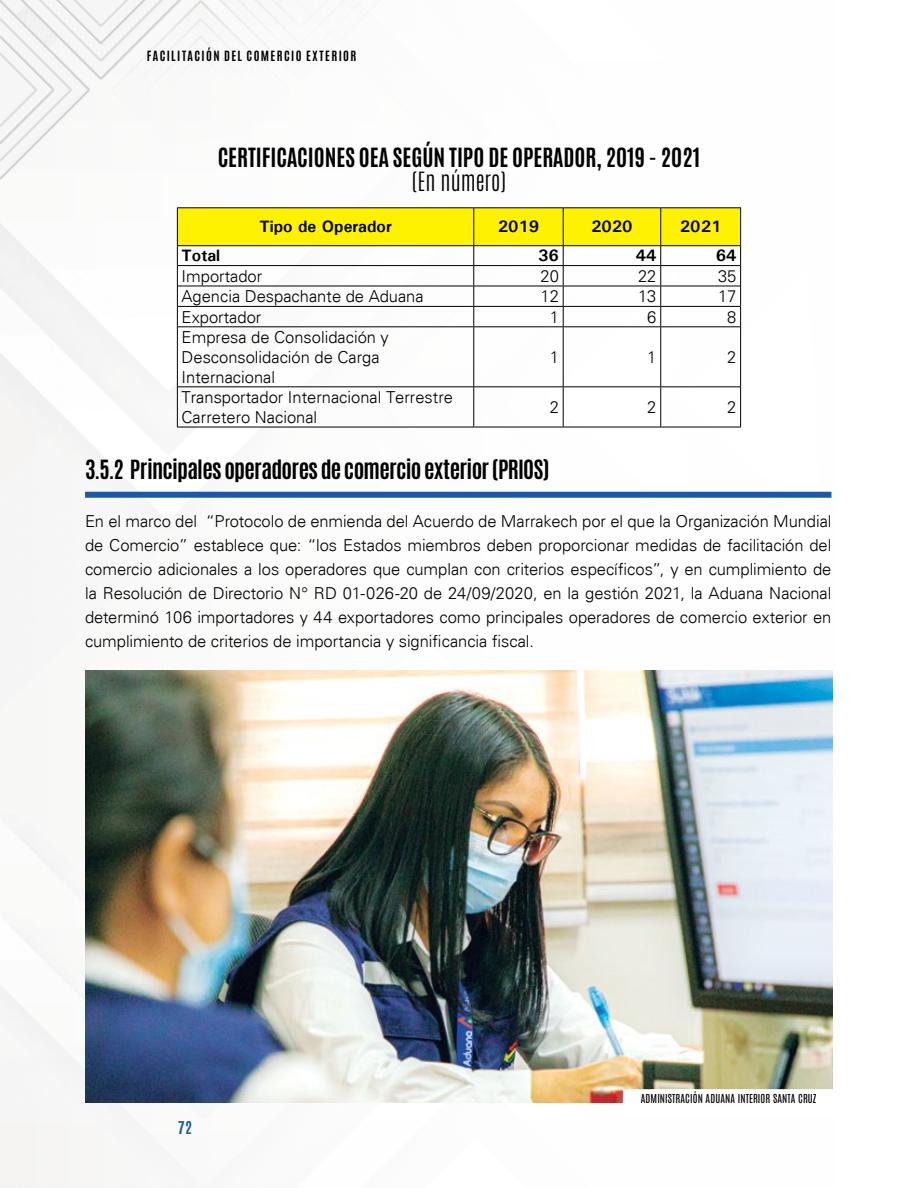
<style>
.page{position:relative;width:918px;height:1188px;background:#fff}
.page>*{position:absolute;margin:0;border:0;box-sizing:border-box;transform-origin:0 0}
.t1{font:700 22.5px "Antonio";letter-spacing:-.03em;color:#000}
.t2{font:700 22.5px "Antonio";letter-spacing:-.01em;color:#000}
.t3{font:100 22.5px "Antonio";color:#000}
.t4{font:300 16.5px/24px "Univers";color:#000}
.t5{font:700 16.5px "Univers";color:#000}
.t6{font:700 15px "Antonio";color:#1c58a6}
.t7{font:700 12px "Antonio";letter-spacing:.12em;color:#000}
.t8{font:10.5px "Antonio";letter-spacing:.01em;color:#000}
</style>
<div class="page">
<img style="left:0;top:208px;width:833px;height:980px">
<svg style="left:0;top:0;width:346px;height:180px"></svg>
<hr style="left:0;top:11px;width:1px;height:103px;background:#1c58a6">
<div style="left:85px;top:492px;width:746px;height:6px;background:#1c58a6"></div>
<img style="left:85px;top:671px;width:748px;height:432px">
<hr style="left:177px;top:207px;width:297px;height:1px;background:#000">
<hr style="left:474px;top:207px;width:89px;height:1px;background:#000">
<hr style="left:563px;top:207px;width:98px;height:1px;background:#000">
<hr style="left:661px;top:207px;width:80px;height:1px;background:#000">
<hr style="left:178px;top:386px;width:296px;height:1px;background:#000">
<hr style="left:474px;top:386px;width:89px;height:1px;background:#000">
<hr style="left:563px;top:386px;width:98px;height:1px;background:#000">
<hr style="left:661px;top:386px;width:79px;height:1px;background:#000">
<hr style="left:177px;top:427px;width:297px;height:1px;background:#000">
<hr style="left:474px;top:427px;width:89px;height:1px;background:#000">
<hr style="left:563px;top:427px;width:98px;height:1px;background:#000">
<hr style="left:661px;top:427px;width:80px;height:1px;background:#000">
<svg style="left:177px;top:208px;width:564px;height:119px"></svg>
<hr style="left:177px;top:327px;width:1px;height:60px;background:#000">
<hr style="left:473px;top:327px;width:1px;height:59px;background:#000">
<hr style="left:563px;top:327px;width:1px;height:59px;background:#000">
<hr style="left:660px;top:327px;width:1px;height:59px;background:#000">
<hr style="left:740px;top:327px;width:1px;height:60px;background:#000">
<hr style="left:177px;top:387px;width:1px;height:40px;background:#000">
<hr style="left:473px;top:387px;width:1px;height:40px;background:#000">
<hr style="left:563px;top:387px;width:1px;height:40px;background:#000">
<hr style="left:660px;top:387px;width:1px;height:40px;background:#000">
<hr style="left:740px;top:387px;width:1px;height:40px;background:#000">
<div style="left:624px;top:1090px;width:210px;height:26px;background:#fff"></div>
<div style="left:623px;top:1089px;width:211px;height:28px;border:2px solid #fff"></div>
<p class="t7" style="left:147px;top:48px;width:211px">FACILITACIÓN DEL COMERCIO EXTERIOR</p>
<h1 class="t2" style="left:218px;top:141px;width:484px">CERTIFICACIONES OEA SEGÚN TIPO DE OPERADOR, 2019 - 2021</h1>
<h1 class="t3" style="left:412px;top:165px;width:96px">(En número)</h1>
<p class="t5" style="left:259px;top:216px;width:134px">Tipo de Operador</p>
<p class="t5" style="left:498px;top:216px;width:43px">2019</p>
<p class="t5" style="left:591px;top:216px;width:43px">2020</p>
<p class="t5" style="left:680px;top:216px;width:43px">2021</p>
<p class="t5" style="left:182px;top:245px;width:40px">Total</p>
<p class="t5" style="left:538px;top:245px;width:22px">36</p>
<p class="t5" style="left:636px;top:245px;width:22px">44</p>
<p class="t5" style="left:716px;top:245px;width:22px">64</p>
<p class="t4" style="left:182px;top:264px;width:82px">Importador</p>
<p class="t4" style="left:541px;top:264px;width:20px">20</p>
<p class="t4" style="left:638px;top:264px;width:20px">22</p>
<p class="t4" style="left:718px;top:264px;width:20px">35</p>
<p class="t4" style="left:182px;top:284px;width:244px">Agencia Despachante de Aduana</p>
<p class="t4" style="left:541px;top:284px;width:20px">12</p>
<p class="t4" style="left:638px;top:284px;width:20px">13</p>
<p class="t4" style="left:718px;top:284px;width:20px">17</p>
<p class="t4" style="left:182px;top:305px;width:81px">Exportador</p>
<p class="t4" style="left:550px;top:305px;width:11px">1</p>
<p class="t4" style="left:647px;top:305px;width:11px">6</p>
<p class="t4" style="left:727px;top:305px;width:11px">8</p>
<p class="t4" style="left:182px;top:327px;width:209px;line-height:19.8px">Empresa de Consolidación y<br>Desconsolidación de Carga<br>Internacional</p>
<p class="t4" style="left:550px;top:345px;width:11px">1</p>
<p class="t4" style="left:647px;top:345px;width:11px">1</p>
<p class="t4" style="left:727px;top:345px;width:11px">2</p>
<p class="t4" style="left:182px;top:387px;width:273px;line-height:19.8px">Transportador Internacional Terrestre<br>Carretero Nacional</p>
<p class="t4" style="left:550px;top:395px;width:11px">2</p>
<p class="t4" style="left:647px;top:395px;width:11px">2</p>
<p class="t4" style="left:727px;top:395px;width:11px">2</p>
<h1 class="t1" style="left:85px;top:453px;width:466px">3.5.2 Principales operadores de comercio exterior (PRIOS)</h1>
<p class="t4" style="left:85px;top:509px;width:748px;text-align:justify">En el marco del “Protocolo de enmienda del Acuerdo de Marrakech por el que la Organización Mundial de Comercio” establece que: “los Estados miembros deben proporcionar medidas de facilitación del comercio adicionales a los operadores que cumplan con criterios específicos”, y en cumplimiento de la Resolución de Directorio N° RD 01-026-20 de 24/09/2020, en la gestión 2021, la Aduana Nacional determinó 106 importadores y 44 exportadores como principales operadores de comercio exterior en cumplimiento de criterios de importancia y significancia fiscal.</p>
<p class="t6" style="left:178px;top:1117px;width:15px">72</p>
<p class="t8" style="left:641px;top:1091px;width:177px">ADMINISTRACIÓN ADUANA INTERIOR SANTA CRUZ</p>
</div>
